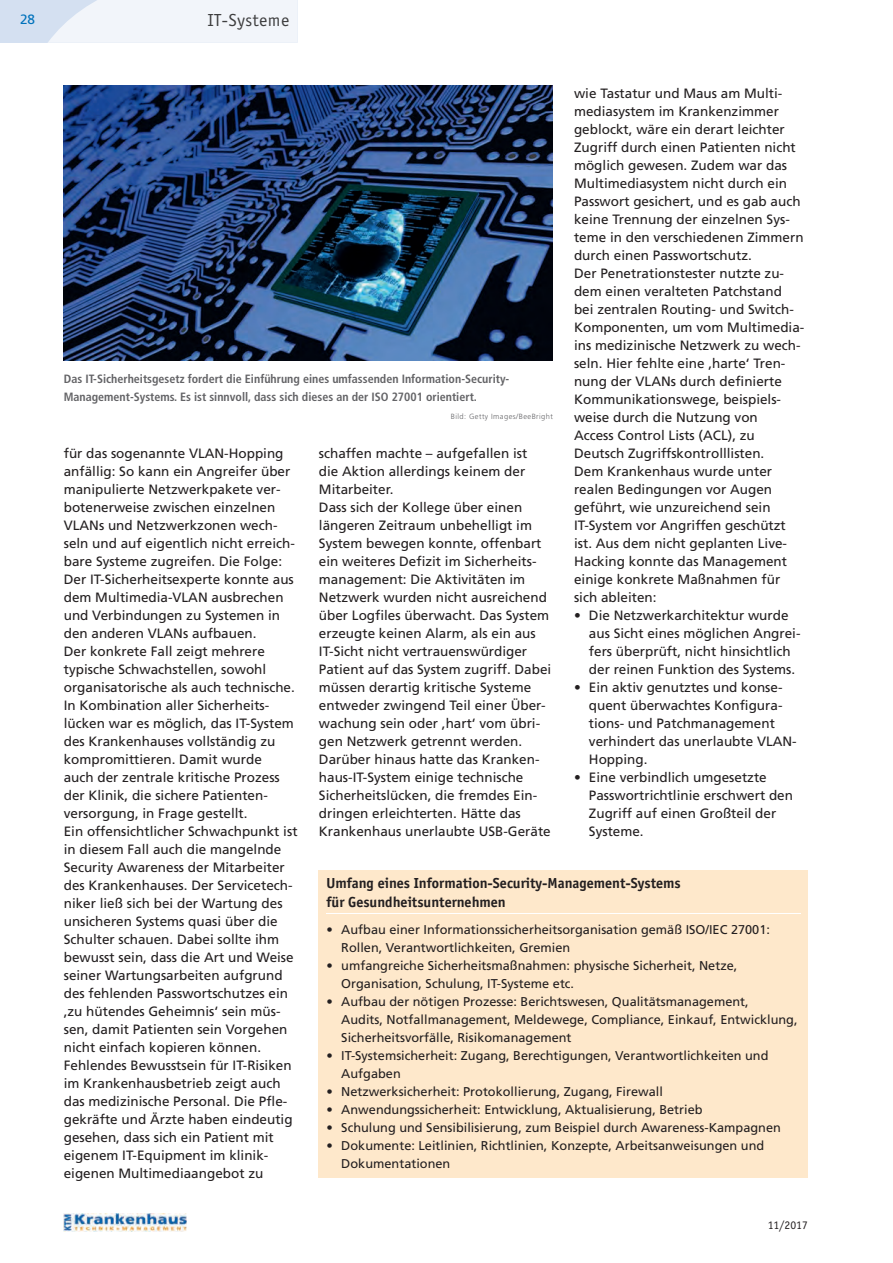
<style>
.page{position:relative;width:893px;height:1263px;background:#fff}
.page>*{position:absolute;margin:0;border:0;box-sizing:border-box;transform-origin:0 0}
.t1{font:18px "Officina Sans";letter-spacing:.03em;color:#3e3e3f}
.t2{font:700 15px/19.5px "Officina Sans";color:#231f20}
.t3{font:13.5px/18px "Frutiger";color:#231f20}
.t4{font:13.5px "Frutiger";color:#0072bc}
.t5{font:12.75px/18px "Frutiger";color:#231f20}
.t6{font:700 condensed 12px/18px "Frutiger";color:#636366}
.t7{font:12px "Officina Sans";color:#231f20}
.t8{font:300 7.5px "Frutiger";letter-spacing:.055em;color:#636366}
</style>
<div class="page">
<div style="left:0;top:0;width:298px;height:43px;background:#d4e0f1"></div>
<svg style="left:48px;top:0;width:250px;height:43px;background:#eff3f9"></svg>
<img style="left:64px;top:1213px;width:123px;height:18px">
<div style="left:319px;top:870px;width:489px;height:308px;background:#fee8cb"></div>
<hr style="left:326px;top:913px;width:474px;height:1px;background:#fff">
<img style="left:64px;top:85px;width:489px;height:275px">
<p class="t4" style="left:20px;top:11px;width:17px">28</p>
<h1 class="t1" style="left:208px;top:14px;width:83px">IT-Systeme</h1>
<p class="t3" style="left:574px;top:84px;width:232px">wie Tastatur und Maus am Multi - mediasystem im Krankenzimmer geblockt, wäre ein derart leichter<br>Zugriff durch einen Patienten nicht möglich gewesen. Zudem war das<br>Multimediasystem nicht durch ein<br>Passwort gesichert, und es gab auch keine Trennung der einzelnen Sys - teme in den verschiedenen Zimmern durch einen Passwortschutz.<br>Der Penetrationstester nutzte zu&shy;dem einen veralteten Patchstand bei zentralen Routing- und Switch-<br>Komponenten, um vom Multimedia&shy;ins medizinische Netzwerk zu wech&shy;seln. Hier fehlte eine ,harte‘ Tren&shy;nung der VLANs durch definierte<br>Kommunikationswege, beispiels - weise durch die Nutzung von<br>Access Control Lists (ACL), zu<br>Deutsch Zugriffskontrolllisten.<br>Dem Krankenhaus wurde unter realen Bedingungen vor Augen geführt, wie unzureichend sein<br>IT-System vor Angriffen geschützt ist. Aus dem nicht geplanten Live-<br>Hacking konnte das Management einige konkrete Maßnahmen für sich ableiten:</p>
<p class="t3" style="left:589px;top:606px;width:213px;text-indent:-15px">• Die Netzwerkarchitektur wurde aus Sicht eines möglichen Angrei&shy;fers überprüft, nicht hinsichtlich der reinen Funktion des Systems.</p>
<p class="t3" style="left:589px;top:678px;width:209px;text-indent:-15px">• Ein aktiv genutztes und konse&shy;quent überwachtes Konfigura - tions- und Patchmanagement verhindert das unerlaubte VLAN-<br>Hopping.</p>
<p class="t3" style="left:589px;top:768px;width:206px;text-indent:-15px">• Eine verbindlich umgesetzte<br>Passwortrichtlinie erschwert den<br>Zugriff auf einen Großteil der<br>Systeme.</p>
<p class="t2" style="left:326px;top:874px;width:356px">Umfang eines Information-Security-Management-Systems für Gesundheitsunternehmen</p>
<p class="t5" style="left:341px;top:920px;width:430px;text-indent:-15px">• Aufbau einer Informationssicherheitsorganisation gemäß ISO/IEC 27001:<br>Rollen, Verantwortlichkeiten, Gremien</p>
<p class="t5" style="left:341px;top:956px;width:398px;text-indent:-15px">• umfangreiche Sicherheitsmaßnahmen: physische Sicherheit, Netze,<br>Organisation, Schulung, IT-Systeme etc.</p>
<p class="t5" style="left:341px;top:992px;width:458px;text-indent:-15px">• Aufbau der nötigen Prozesse: Berichtswesen, Qualitätsmanagement,<br>Audits, Notfallmanagement, Meldewege, Compliance, Einkauf, Entwicklung,<br>Sicherheitsvorfälle, Risikomanagement</p>
<p class="t5" style="left:341px;top:1046px;width:429px;text-indent:-15px">• IT-Systemsicherheit: Zugang, Berechtigungen, Verantwortlichkeiten und<br>Aufgaben</p>
<p class="t5" style="left:326px;top:1082px;width:338px">• Netzwerksicherheit: Protokollierung, Zugang, Firewall</p>
<p class="t5" style="left:326px;top:1100px;width:378px">• Anwendungssicherheit: Entwicklung, Aktualisierung, Betrieb</p>
<p class="t5" style="left:326px;top:1118px;width:456px">• Schulung und Sensibilisierung, zum Beispiel durch Awareness-Kampagnen</p>
<p class="t5" style="left:341px;top:1136px;width:424px;text-indent:-15px">• Dokumente: Leitlinien, Richtlinien, Konzepte, Arbeitsanweisungen und<br>Dokumentationen</p>
<p class="t6" style="left:64px;top:369px;width:447px">Das IT-Sicherheitsgesetz fordert die Einführung eines umfassenden Information-Security-<br>Management-Systems. Es ist sinnvoll, dass sich dieses an der ISO 27001 orientiert.</p>
<p class="t8" style="left:451px;top:412px;width:104px">Bild: Getty Images/BeeBright</p>
<p class="t3" style="left:64px;top:445px;width:235px">für das so genannte VLAN-Hopping anfällig: So kann ein Angreifer über mani pulierte Netzwerkpakete ver - botenerweise zwischen einzelnen VLANs und Netzwerkzonen wech&shy;seln und auf eigentlich nicht erreich&shy;bare Systeme zugreifen. Die Folge:<br>Der IT-Sicherheitsexperte konnte aus dem Multimedia-VLAN ausbrechen und Verbindungen zu Systemen in den anderen VLANs aufbauen.<br>Der konkrete Fall zeigt mehrere typische Schwachstellen, sowohl organisatorische als auch technische.<br>In Kombination aller Sicherheits - lücken war es möglich, das IT-System des Krankenhauses vollständig zu kompromittieren. Damit wurde<br>auch der zentrale kritische Prozess der Klinik, die sichere Patienten - versorgung, in Frage gestellt.<br>Ein offensichtlicher Schwachpunkt ist in diesem Fall auch die man gelnde Security Awareness der Mit arbeiter des Krankenhauses. Der Servicetech&shy;niker ließ sich bei der Wartung des unsicheren Systems quasi über die Schulter schauen. Dabei sollte ihm bewusst sein, dass die Art und Weise seiner Wartungsarbeiten aufgrund des fehlenden Passwortschutzes ein ,zu hütendes Geheimnis‘ sein müs&shy;sen, damit Patienten sein Vorgehen nicht einfach kopieren können.<br>Fehlendes Bewusstsein für IT-Risiken im Krankenhausbetrieb zeigt auch das medizinische Personal. Die Pfle&shy;gekräfte und Ärzte haben eindeutig gesehen, dass sich ein Patient mit eigenem IT-Equipment im klinik - eigenen Multimediaangebot zu</p>
<p class="t3" style="left:319px;top:444px;width:234px">schaffen machte – aufgefallen ist<br>die Aktion allerdings keinem der Mitarbeiter.<br>Dass sich der Kollege über einen längeren Zeitraum unbehelligt im System bewegen konnte, offenbart ein weiteres Defizit im Sicherheits&shy;management: Die Aktivitäten im Netzwerk wurden nicht ausreichend über Logfiles überwacht. Das System erzeugte keinen Alarm, als ein aus IT-Sicht nicht vertrauenswürdiger Patient auf das System zugriff. Dabei müssen derartig kritische Systeme entweder zwingend Teil einer Über&shy;wachung sein oder ,hart‘ vom übri&shy;gen Netzwerk getrennt werden.<br>Darüber hinaus hatte das Kranken&shy;haus-IT-System einige technische Sicherheitslücken, die fremdes Ein&shy;dringen erleichterten. Hätte das Krankenhaus unerlaubte USB-Geräte</p>
<p class="t7" style="left:768px;top:1221px;width:42px">11/2017</p>
</div>
